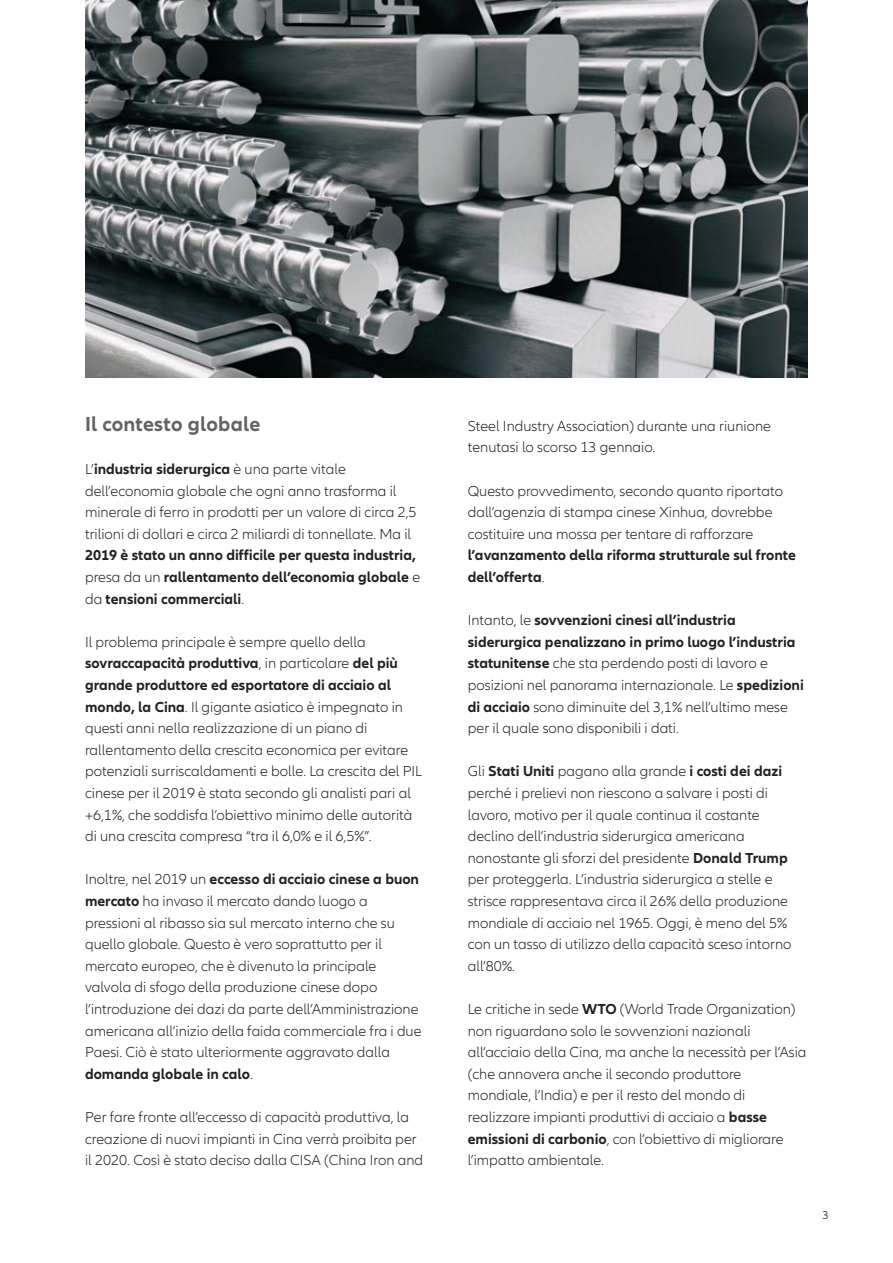
<style>
.page{position:relative;width:893px;height:1263px;background:#fff}
.page>*{position:absolute;margin:0;border:0;box-sizing:border-box;transform-origin:0 0}
.t1{font:700 21px "Allianz Neo";letter-spacing:.01em;color:#636366}
.t2{font:300 15px/21.6px "Allianz Neo";color:#231f20}
.t3{font:12px "Allianz Neo";color:#465a64}
.s1{font-weight:700}
</style>
<div class="page">
<img style="left:85px;top:0;width:723px;height:377px">
<p class="t1" style="left:85px;top:416px;width:177px">Il contesto globale</p>
<p class="t2" style="left:85px;top:459px;width:337px">L’<span class="s1">industria siderurgica</span> è una parte vitale dell’economia globale che ogni anno trasforma il minerale di ferro in prodotti per un valore di circa 2,5 trilioni di dollari e circa 2 miliardi di tonnellate. Ma il <span class="s1">2019 è stato un anno difficile per questa industria, </span>presa da un <span class="s1">rallentamento dell’economia globale</span> e da <span class="s1">tensioni commerciali</span>.</p>
<p class="t2" style="left:85px;top:632px;width:339px">Il problema principale è sempre quello della <span class="s1">sovraccapacità produttiva</span>, in particolare <span class="s1">del più grande produttore ed esportatore di acciaio al mondo, la Cina</span>. Il gigante asiatico è impegnato in questi anni nella realizzazione di un piano di rallentamento della crescita economica per evitare potenziali surriscaldamenti e bolle. La crescita del PIL cinese per il 2019 è stata secondo gli analisti pari al +6,1%, che soddisfa l’obiettivo minimo delle autorità di una crescita compresa “tra il 6,0% e il 6,5%”.</p>
<p class="t2" style="left:85px;top:870px;width:338px">Inoltre, nel 2019 un <span class="s1">eccesso di acciaio cinese a buon mercato</span> ha invaso il mercato dando luogo a pressioni al ribasso sia sul mercato interno che su quello globale. Questo è vero soprattutto per il mercato europeo, che è divenuto la principale valvola di sfogo della produzione cinese dopo l’introduzione dei dazi da parte dell’Amministrazione americana all’inizio della faida commerciale fra i due Paesi. Ciò è stato ulteriormente aggravato dalla <span class="s1">domanda globale in calo</span>.</p>
<p class="t2" style="left:85px;top:1107px;width:340px">Per fare fronte all’eccesso di capacità produttiva, la creazione di nuovi impianti in Cina verrà proibita per il 2020. Così è stato deciso dalla CISA (China Iron and</p>
<p class="t2" style="left:468px;top:416px;width:305px">Steel Industry Association) durante una riunione tenutasi lo scorso 13 gennaio.</p>
<p class="t2" style="left:468px;top:481px;width:330px">Questo provvedimento, secondo quanto riportato dall’agenzia di stampa cinese Xinhua, dovrebbe costituire una mossa per tentare di rafforzare <span class="s1">l’avanzamento della riforma strutturale sul fronte dell’offerta</span>.</p>
<p class="t2" style="left:468px;top:610px;width:338px">Intanto, le <span class="s1">sovvenzioni cinesi all’industria siderurgica penalizzano in primo luogo l’industria statunitense</span> che sta perdendo posti di lavoro e posizioni nel panorama internazionale. Le <span class="s1">spedizioni di acciaio</span> sono diminuite del 3,1% nell’ultimo mese per il quale sono disponibili i dati.</p>
<p class="t2" style="left:468px;top:762px;width:325px">Gli <span class="s1">Stati Uniti</span> pagano alla grande <span class="s1">i costi dei dazi </span>perché i prelievi non riescono a salvare i posti di lavoro, motivo per il quale continua il costante declino dell’industria siderurgica americana nonostante gli sforzi del presidente <span class="s1">Donald Trump </span>per proteggerla. L’industria siderurgica a stelle e strisce rappresentava circa il 26% della produzione mondiale di acciaio nel 1965. Oggi, è meno del 5% con un tasso di utilizzo della capacità sceso intorno all’80%.</p>
<p class="t2" style="left:468px;top:999px;width:340px">Le critiche in sede <span class="s1">WTO</span> (World Trade Organization) non riguardano solo le sovvenzioni nazionali all’acciaio della Cina, ma anche la necessità per l’Asia (che annovera anche il secondo produttore mondiale, l’India) e per il resto del mondo di realizzare impianti produttivi di acciaio a <span class="s1">basse emissioni di carbonio</span>, con l’obiettivo di migliorare l’impatto ambientale.</p>
<p class="t3" style="left:823px;top:1210px;width:8px">3</p>
</div>
